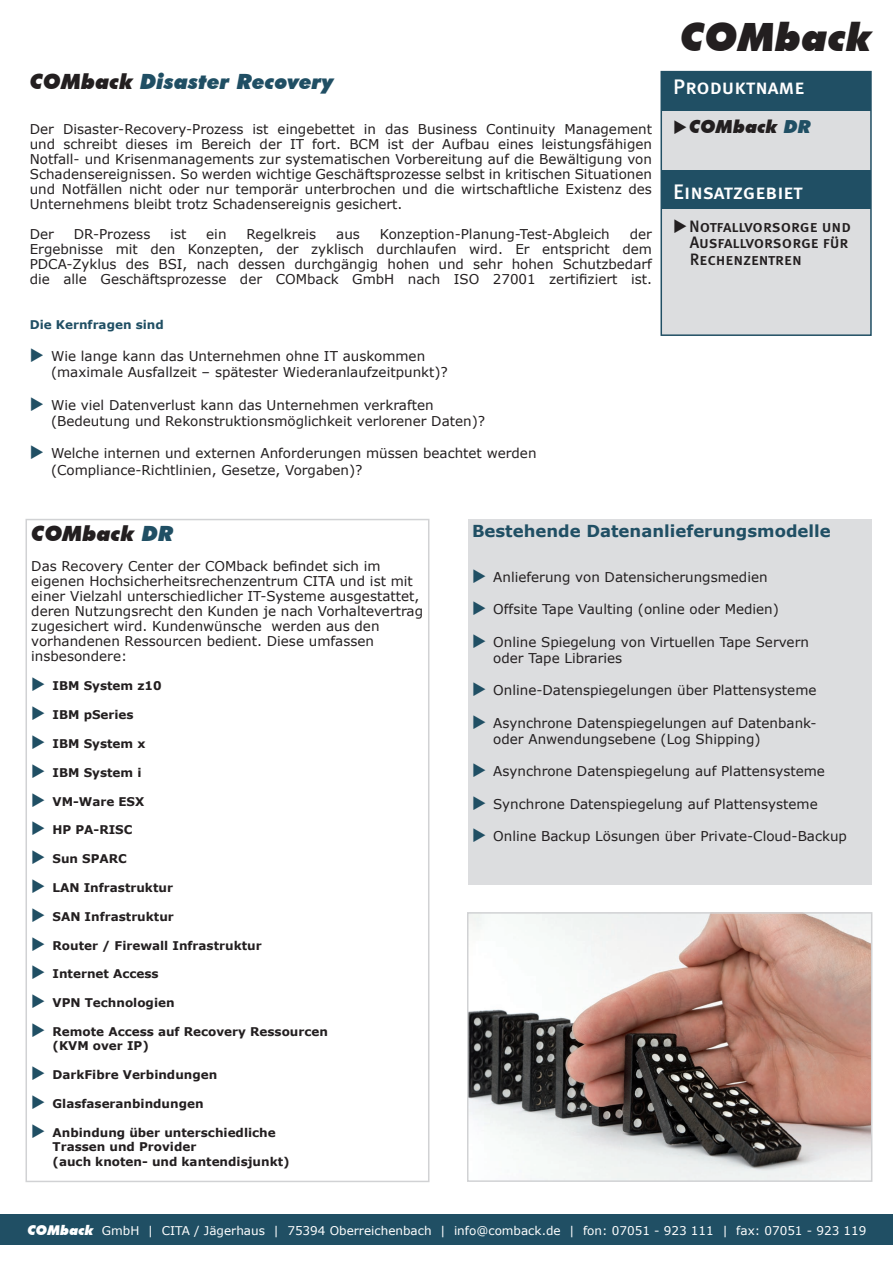
<style>
.page{position:relative;width:893px;height:1263px;background:#fff}
.page>*{position:absolute;margin:0;border:0;box-sizing:border-box;transform-origin:0 0}
.t1{font:italic 900 39px "Futura BT";color:#231f20}
.t2{font:21px "Meta Medium Caps";color:#fff}
.t3{font:italic 900 21px "Futura BT";color:#204f64}
.t4{font:italic 900 21px "Futura BT";color:#231f20}
.t5{font:italic 900 18px "Futura BT";color:#231f20}
.t6{font:16.5px/16.5px "Meta Medium Caps";letter-spacing:-.005em;color:#231f20}
.t7{font:700 16.5px "Verdana";color:#204f64}
.t8{font:13.5px/15px "Verdana";color:#231f20}
.t9{font:700 12px/14.4px "Verdana";color:#231f20}
.t10{font:12px "Verdana";color:#fff}
.t11{font:700 12px "Verdana";color:#204f64}
.s1{color:#231f20}
.s2{color:#204f64}
.s3{font-family:"Futura BT";font-weight:900;font-style:italic;font-size:13.5px}
</style>
<div class="page">
<div style="left:0;top:1214px;width:893px;height:31px;background:#204f64"></div>
<div style="left:468px;top:519px;width:404px;height:365px;background:#dcdddf"></div>
<div style="left:660px;top:71px;width:212px;height:265px;background:#dcdddf;border:2px solid #204f64"></div>
<div style="left:662px;top:72px;width:208px;height:39px;background:#204f64"></div>
<div style="left:662px;top:170px;width:208px;height:38px;background:#204f64"></div>
<div style="left:26px;top:519px;width:403px;height:663px;border:2px solid #d1d2d4"></div>
<img style="left:470px;top:915px;width:399px;height:264px">
<div style="left:467px;top:912px;width:405px;height:270px;border:2px solid #d1d2d4"></div>
<h2 class="t3" style="left:30px;top:68px;width:306px"><span class="s1">COMback</span> Disaster Recovery</h2>
<p class="t8" style="left:30px;top:121px;width:624px;text-align:justify">Der Disaster-Recovery-Prozess ist eingebettet in das Business Continuity Management und schreibt dieses im Bereich der IT fort. BCM ist der Aufbau eines leistungsfähigen Notfall- und Krisenmanagements zur systematischen Vorbereitung auf die Bewältigung von Schadensereignissen. So werden wichtige Geschäftsprozesse selbst in kritischen Situationen und Notfällen nicht oder nur temporär unterbrochen und die wirtschaftliche Existenz des Unternehmens bleibt trotz Schadensereignis gesichert.</p>
<p class="t8" style="left:30px;top:226px;width:26px">Der</p>
<p class="t8" style="left:74px;top:226px;width:78px">DR-Prozess</p>
<p class="t8" style="left:170px;top:226px;width:18px">ist</p>
<p class="t8" style="left:206px;top:226px;width:22px">ein</p>
<p class="t8" style="left:246px;top:226px;width:71px">Regelkreis</p>
<p class="t8" style="left:336px;top:226px;width:25px">aus</p>
<p class="t8" style="left:380px;top:226px;width:232px">Konzeption-Planung-Test-Abgleich</p>
<p class="t8" style="left:30px;top:226px;width:624px;text-align:justify;text-indent:600px">der Ergebnisse mit den Konzepten, der zyklisch durchlaufen wird. Er entspricht dem PDCA-Zyklus des BSI, nach dessen durchgängig hohen und sehr hohen Schutzbedarf die alle Geschäftsprozesse der COMback GmbH nach ISO 27001 zertifiziert ist.</p>
<p class="t11" style="left:30px;top:317px;width:136px">Die Kernfragen sind</p>
<p class="t8" style="left:51px;top:348px;width:398px;line-height:16.2px">Wie lange kann das Unternehmen ohne IT auskommen (maximale Ausfallzeit – spätester Wiederanlaufzeitpunkt)?</p>
<p class="t8" style="left:51px;top:396px;width:436px;line-height:16.2px">Wie viel Datenverlust kann das Unternehmen verkraften (Bedeutung und Rekonstruktionsmöglichkeit verlorener Daten)?</p>
<p class="t8" style="left:51px;top:445px;width:487px;line-height:16.2px">Welche internen und externen Anforderungen müssen beachtet werden (Compliance-Richtlinien, Gesetze, Vorgaben)?</p>
<h1 class="t1" style="left:680px;top:13px;width:193px">COMback</h1>
<h2 class="t2" style="left:673px;top:75px;width:133px">Produktname</h2>
<h3 class="t5" style="left:673px;top:115px;width:139px">◆ COMback <span class="s2">DR</span></h3>
<h2 class="t2" style="left:673px;top:179px;width:131px">Einsatzgebiet</h2>
<p class="t6" style="left:690px;top:217px;width:163px;text-indent:-16px">◆ Notfallvorsorge und<br>Ausfallvorsorge für<br>Rechenzentren</p>
<h2 class="t4" style="left:31px;top:521px;width:144px">COMback <span class="s2">DR</span></h2>
<p class="t8" style="left:31px;top:558px;width:393px">Das Recovery Center der COMback befindet sich im eigenen Hochsicherheitsrechenzentrum CITA und ist mit einer Vielzahl unterschiedlicher IT-Systeme ausgestattet, deren Nutzungsrecht den Kunden je nach Vorhaltevertrag zugesichert wird. Kundenwünsche werden aus den vorhandenen Ressourcen bedient. Diese umfassen insbesondere:</p>
<p class="t9" style="left:53px;top:678px;width:111px">IBM System z10</p>
<p class="t9" style="left:53px;top:707px;width:83px">IBM pSeries</p>
<p class="t9" style="left:53px;top:736px;width:94px">IBM System x</p>
<p class="t9" style="left:53px;top:765px;width:90px">IBM System i</p>
<p class="t9" style="left:53px;top:794px;width:93px">VM-Ware ESX</p>
<p class="t9" style="left:53px;top:822px;width:81px">HP PA-RISC</p>
<p class="t9" style="left:53px;top:851px;width:76px">Sun SPARC</p>
<p class="t9" style="left:53px;top:880px;width:122px">LAN Infrastruktur</p>
<p class="t9" style="left:53px;top:909px;width:123px">SAN Infrastruktur</p>
<p class="t9" style="left:53px;top:938px;width:211px">Router / Firewall Infrastruktur</p>
<p class="t9" style="left:53px;top:966px;width:108px">Internet Access</p>
<p class="t9" style="left:53px;top:995px;width:124px">VPN Technologien</p>
<p class="t9" style="left:53px;top:1024px;width:277px">Remote Access auf Recovery Ressourcen (KVM over IP)</p>
<p class="t9" style="left:53px;top:1067px;width:166px">DarkFibre Verbindungen</p>
<p class="t9" style="left:53px;top:1096px;width:153px">Glasfaseranbindungen</p>
<p class="t9" style="left:53px;top:1125px;width:239px">Anbindung über unterschiedliche<br>Trassen und Provider<br>(auch knoten- und kantendisjunkt)</p>
<p class="t7" style="left:472px;top:520px;width:360px">Bestehende Datenanlieferungsmodelle</p>
<p class="t8" style="left:493px;top:569px;width:276px">Anlieferung von Datensicherungsmedien</p>
<p class="t8" style="left:493px;top:601px;width:287px">Offsite Tape Vaulting (online oder Medien)</p>
<p class="t8" style="left:493px;top:633px;width:317px;line-height:16.2px">Online Spiegelung von Virtuellen Tape Servern oder Tape Libraries</p>
<p class="t8" style="left:493px;top:682px;width:325px">Online-Datenspiegelungen über Plattensysteme</p>
<p class="t8" style="left:493px;top:714px;width:325px;line-height:16.2px">Asynchrone Datenspiegelungen auf Datenbank&shy;oder Anwendungsebene (Log Shipping)</p>
<p class="t8" style="left:493px;top:763px;width:333px">Asynchrone Datenspiegelung auf Plattensysteme</p>
<p class="t8" style="left:493px;top:796px;width:326px">Synchrone Datenspiegelung auf Plattensysteme</p>
<p class="t8" style="left:493px;top:828px;width:355px">Online Backup Lösungen über Private-Cloud-Backup</p>
<p class="t10" style="left:27px;top:1223px;width:841px"><span class="s3">COMback</span> GmbH | CITA / Jägerhaus | 75394 Oberreichenbach | info@comback.de | fon: 07051 - 923 111 | fax: 07051 - 923 119</p>
</div>
